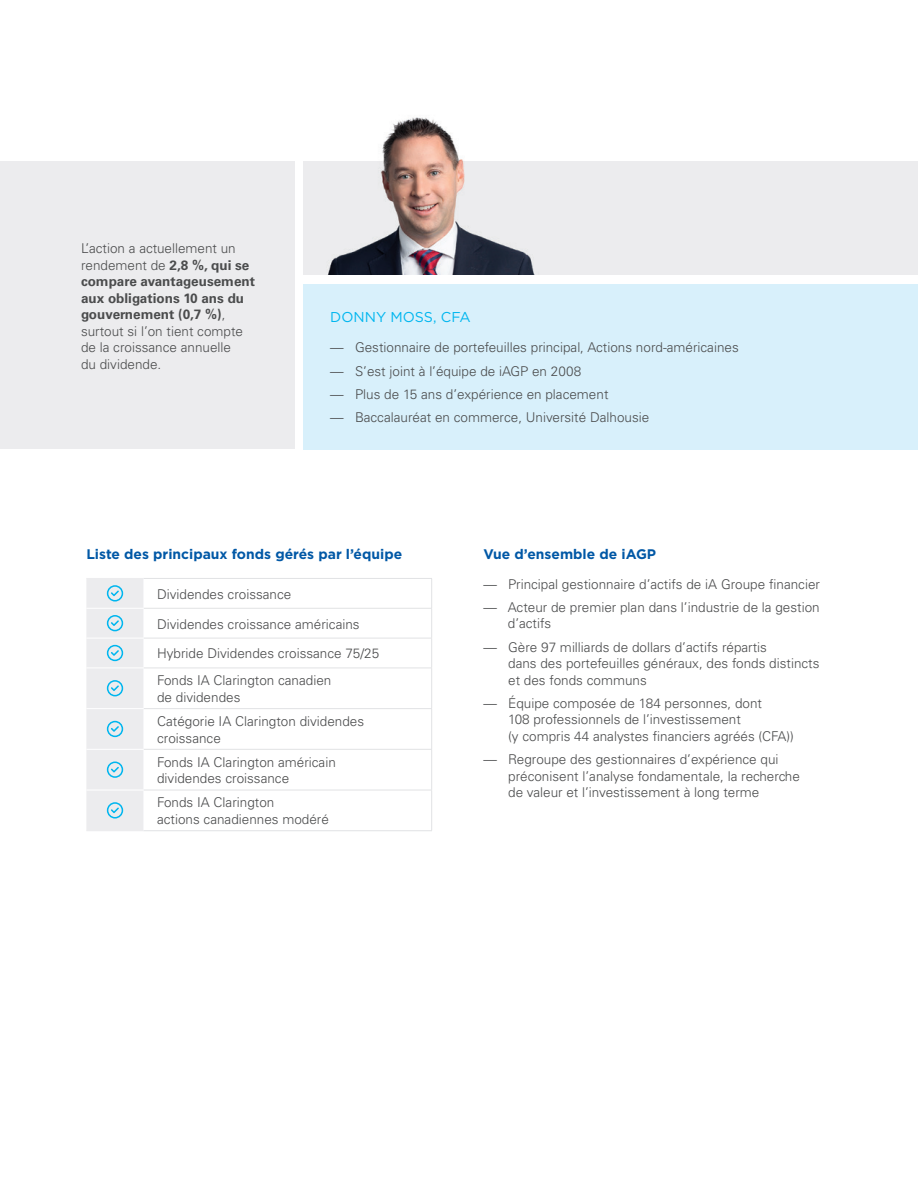
<style>
.page{position:relative;width:918px;height:1188px;background:#fff}
.page>*{position:absolute;margin:0;border:0;box-sizing:border-box;transform-origin:0 0}
.t1{font:14.25px "Gotham";color:#00b6ef}
.t2{font:700 13.8px "Gotham";color:#0158a6}
.t3{font:300 13.5px/16.5px "Univers";color:#4b4c4d}
.s1{font-weight:700}
</style>
<div class="page">
<svg style="left:144px;top:637px;width:287px;height:153px"></svg>
<hr style="left:144px;top:608px;width:288px;height:1px;background:#e1e2e4">
<hr style="left:144px;top:638px;width:288px;height:1px;background:#e1e2e4">
<hr style="left:144px;top:668px;width:288px;height:1px;background:#e1e2e4">
<hr style="left:144px;top:708px;width:288px;height:1px;background:#e1e2e4">
<hr style="left:144px;top:749px;width:288px;height:1px;background:#e1e2e4">
<hr style="left:144px;top:790px;width:288px;height:1px;background:#e1e2e4">
<hr style="left:144px;top:830px;width:288px;height:1px;background:#e1e2e4">
<hr style="left:144px;top:578px;width:288px;height:1px;background:#e1e2e4">
<svg style="left:431px;top:579px;width:1px;height:59px"></svg>
<hr style="left:431px;top:638px;width:1px;height:30px;background:#e1e2e4">
<hr style="left:431px;top:668px;width:1px;height:40px;background:#e1e2e4">
<hr style="left:431px;top:709px;width:1px;height:40px;background:#e1e2e4">
<hr style="left:431px;top:750px;width:1px;height:40px;background:#e1e2e4">
<hr style="left:431px;top:790px;width:1px;height:40px;background:#e1e2e4">
<svg style="left:86px;top:578px;width:58px;height:253px;background:#e2eaee"></svg>
<div style="left:303px;top:284px;width:615px;height:165px;background:#d8f0fb"></div>
<div style="left:303px;top:162px;width:615px;height:113px;background:#ececee"></div>
<div style="left:0;top:162px;width:295px;height:287px;background:#ececee"></div>
<img style="left:327px;top:117px;width:235px;height:158px">
<p class="t3" style="left:81px;top:240px;width:176px">L’action a actuellement un rendement de <span class="s1">2,8 %, qui se compare avantageusement aux obligations 10 ans du gouvernement (0,7 %)</span>, surtout si l’on tient compte de la croissance annuelle<br>du dividende.</p>
<p class="t1" style="left:330px;top:308px;width:142px">DONNY MOSS, CFA</p>
<p class="t3" style="left:330px;top:339px;width:410px">— Gestionnaire de portefeuilles principal, Actions nord-américaines</p>
<p class="t3" style="left:330px;top:363px;width:252px">— S’est joint à l’équipe de iAGP en 2008</p>
<p class="t3" style="left:330px;top:386px;width:280px">— Plus de 15 ans d’expérience en placement</p>
<p class="t3" style="left:330px;top:409px;width:321px">— Baccalauréat en commerce, Université Dalhousie</p>
<p class="t2" style="left:86px;top:545px;width:317px">Liste des principaux fonds gérés par l’équipe</p>
<p class="t3" style="left:157px;top:586px;width:136px">Dividendes croissance</p>
<p class="t3" style="left:157px;top:616px;width:204px">Dividendes croissance américains</p>
<p class="t3" style="left:157px;top:640px;width:224px;line-height:27px">Hybride Dividendes croissance 75/25<br>Fonds IA Clarington canadien</p>
<p class="t3" style="left:157px;top:685px;width:209px;line-height:24.2px">de dividendes<br>Catégorie IA Clarington dividendes</p>
<p class="t3" style="left:157px;top:726px;width:180px;line-height:24.2px">croissance<br>Fonds IA Clarington américain</p>
<p class="t3" style="left:157px;top:766px;width:134px;line-height:24.2px">dividendes croissance<br>Fonds IA Clarington</p>
<p class="t3" style="left:157px;top:811px;width:173px">actions canadiennes modéré</p>
<p class="t2" style="left:483px;top:545px;width:174px">Vue d’ensemble de iAGP</p>
<p class="t3" style="left:483px;top:576px;width:338px">— Principal gestionnaire d’actifs de iA Groupe financier</p>
<p class="t3" style="left:508px;top:599px;width:313px;text-indent:-24px">— Acteur de premier plan dans l’industrie de la gestion d’actifs</p>
<p class="t3" style="left:508px;top:639px;width:313px;text-indent:-25px">— Gère 97 milliards de dollars d’actifs répartis<br>dans des portefeuilles généraux, des fonds distincts et des fonds communs</p>
<p class="t3" style="left:508px;top:695px;width:287px;text-indent:-25px">— Équipe composée de 184 personnes, dont<br>108 professionnels de l’investissement<br>(y compris 44 analystes financiers agréés (CFA))</p>
<p class="t3" style="left:508px;top:751px;width:293px;text-indent:-25px">— Regroupe des gestionnaires d’expérience qui préconisent l’analyse fondamentale, la recherche de valeur et l’investissement à long terme</p>
</div>
